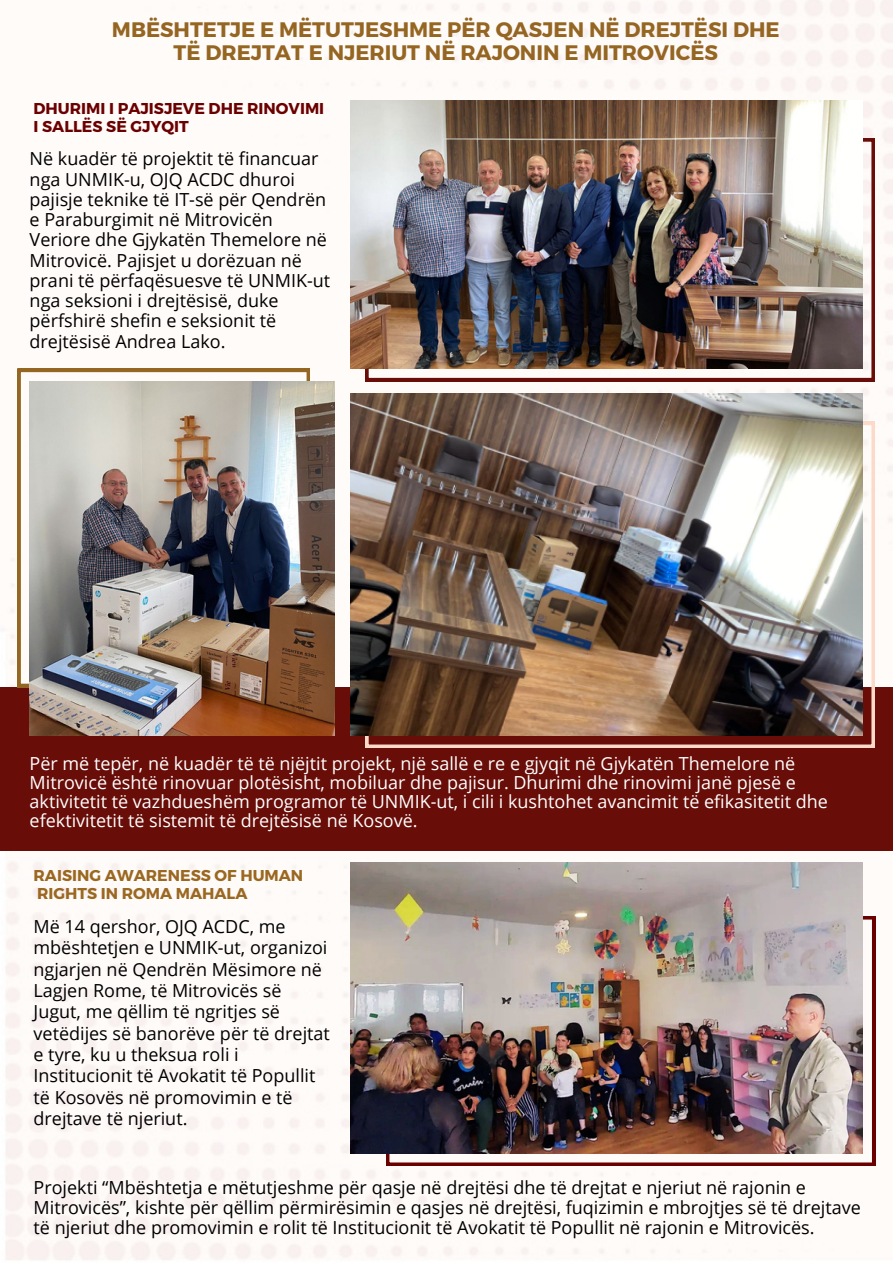
<style>
.page{position:relative;width:893px;height:1264px;background:#fff}
.page>*{position:absolute;margin:0;border:0;box-sizing:border-box;transform-origin:0 0}
.t1{font:700 21px/23.5px "Montserrat";color:#956522;text-align:center}
.t2{font:18px/20.2px "Open Sans";color:#000}
.t3{font:18px/19px "Open Sans";color:#fff}
.t4{font:700 15.75px/18px "Montserrat";color:#6b0000}
.t5{font:700 15.75px/18px "Montserrat";color:#9a6821}
</style>
<div class="page">
<img style="left:0;top:0;width:892px;height:1260px">
<div style="left:0;top:687px;width:892px;height:163px;background:#690d08"></div>
<svg style="left:365px;top:422px;width:509px;height:326px"></svg>
<img style="left:350px;top:394px;width:511px;height:341px">
<svg style="left:365px;top:138px;width:509px;height:243px"></svg>
<img style="left:350px;top:101px;width:511px;height:267px">
<svg style="left:18px;top:369px;width:292px;height:318px"></svg>
<img style="left:30px;top:381px;width:304px;height:354px">
<svg style="left:386px;top:916px;width:489px;height:249px"></svg>
<img style="left:350px;top:862px;width:511px;height:291px">
<p class="t1" style="left:112px;top:17px;width:669px">MBËSHTETJE E MËTUTJESHME PËR QASJEN NË DREJTËSI DHE<br>TË DREJTAT E NJERIUT NË RAJONIN E MITROVICËS</p>
<p class="t4" style="left:34px;top:99px;width:292px">DHURIMI I PAJISJEVE DHE RINOVIMI<br>I SALLËS SË GJYQIT</p>
<p class="t2" style="left:30px;top:148px;width:302px">Në kuadër të projektit të financuar nga UNMIK-u, OJQ ACDC dhuroi pajisje teknike të IT-së për Qendrën e Paraburgimit në Mitrovicën<br>Veriore dhe Gjykatën Themelore në<br>Mitrovicë. Pajisjet u dorëzuan në prani të përfaqësuesve të UNMIK-ut nga seksioni i drejtësisë, duke përfshirë shefin e seksionit të drejtësisë Andrea Lako.</p>
<p class="t3" style="left:30px;top:753px;width:799px">Për më tepër, në kuadër të të njëjtit projekt, një sallë e re e gjyqit në Gjykatën Themelore në Mitrovicë është rinovuar plotësisht, mobiluar dhe pajisur. Dhurimi dhe rinovimi janë pjesë e aktivitetit të vazhdueshëm programor të UNMIK-ut, i cili i kushtohet avancimit të efikasitetit dhe efektivitetit të sistemit të drejtësisë në Kosovë.</p>
<p class="t5" style="left:34px;top:865px;width:271px">RAISING AWARENESS OF HUMAN<br>RIGHTS IN ROMA MAHALA</p>
<p class="t2" style="left:34px;top:915px;width:298px;line-height:21.3px">Më 14 qershor, OJQ ACDC, me mbështetjen e UNMIK-ut, organizoi ngjarjen në Qendrën Mësimore në<br>Lagjen Rome, të Mitrovicës së<br>Jugut, me qëllim të ngritjes së vetëdijes së banorëve për të drejtat e tyre, ku u theksua roli i<br>Institucionit të Avokatit të Popullit të Kosovës në promovimin e të drejtave të njeriut.</p>
<p class="t2" style="left:34px;top:1176px;width:828px">Projekti “Mbështetja e mëtutjeshme për qasje në drejtësi dhe të drejtat e njeriut në rajonin e<br>Mitrovicës”, kishte për qëllim përmirësimin e qasjes në drejtësi, fuqizimin e mbrojtjes së të drejtave të njeriut dhe promovimin e rolit të Institucionit të Avokatit të Popullit në rajonin e Mitrovicës.</p>
</div>
